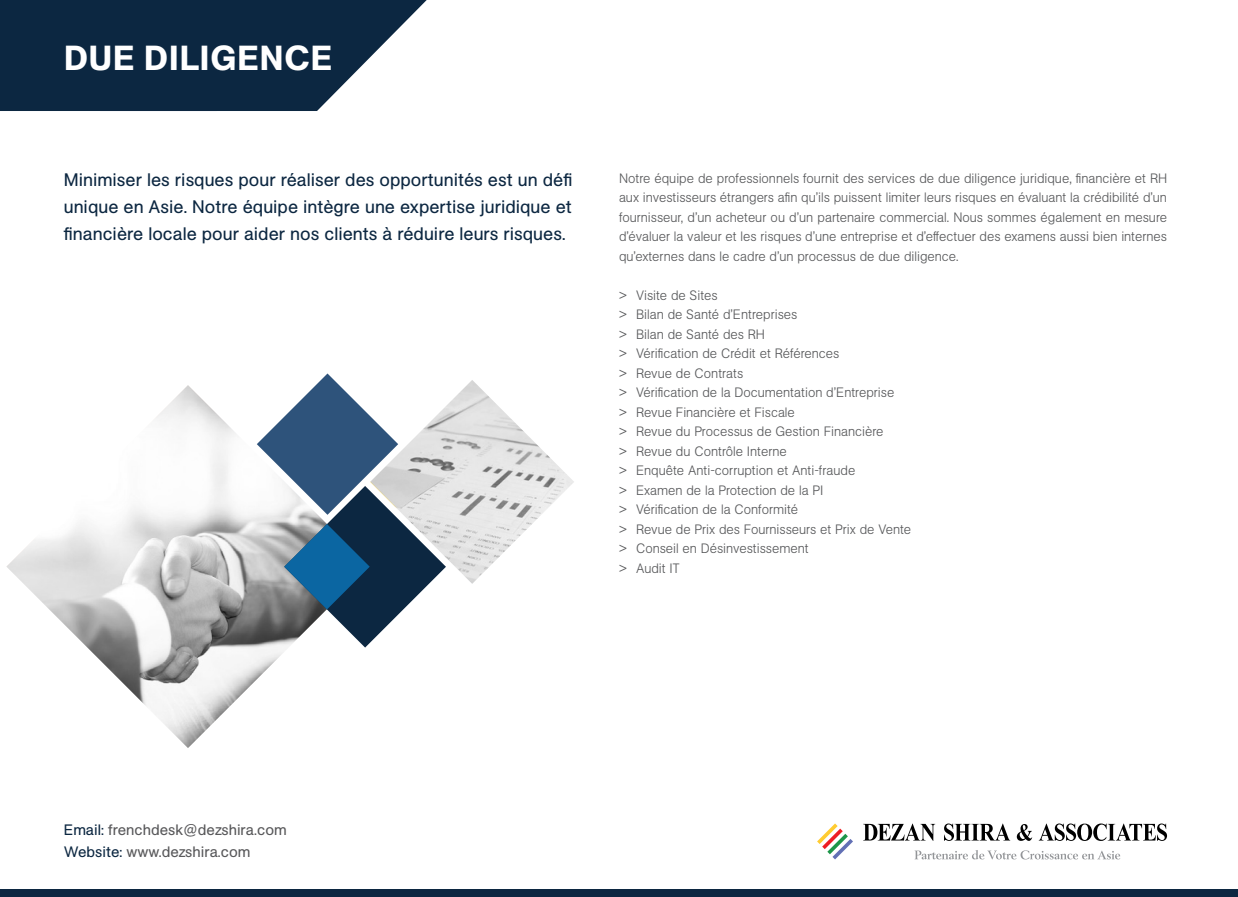
<style>
.page{position:relative;width:1238px;height:897px;background:#fff}
.page>*{position:absolute;margin:0;border:0;box-sizing:border-box;transform-origin:0 0}
.t1{font:500 34.5px "Unlimited Sans";letter-spacing:.025em;color:#fff}
.t2{font:18px/27px "Unlimited Sans";color:#0c2741;text-align:justify}
.t3{font:15px/22.5px "Unlimited Sans";color:#59595b}
.t4{font:300 13.5px/19.5px "Unlimited Sans";color:#58595b;text-align:justify}
.s1{color:#0c2741}
</style>
<div class="page">
<svg style="left:6px;top:385px;width:280px;height:363px"></svg>
<svg style="left:0;top:0;width:427px;height:111px;background:#2b4259"></svg>
<svg style="left:257px;top:373px;width:317px;height:275px"></svg>
<div style="left:0;top:890px;width:1238px;height:7px;background:#0c2741"></div>
<svg style="left:863px;top:824px;width:72px;height:17px"></svg>
<svg style="left:944px;top:824px;width:66px;height:17px"></svg>
<svg style="left:1016px;top:824px;width:16px;height:17px"></svg>
<svg style="left:1038px;top:824px;width:129px;height:17px"></svg>
<svg style="left:817px;top:823px;width:36px;height:36px"></svg>
<svg style="left:914px;top:850px;width:206px;height:9px"></svg>
<h1 class="t1" style="left:64px;top:32px;width:270px">DUE DILIGENCE</h1>
<h2 class="t2" style="left:64px;top:166px;width:510px">Minimiser les risques pour réaliser des opportunités est un défi unique en Asie. Notre équipe intègre une expertise juridique et financière locale pour aider nos clients à réduire leurs risques.</h2>
<p class="t4" style="left:619px;top:168px;width:549px">Notre équipe de professionnels fournit des services de due diligence juridique, financière et RH aux investisseurs étrangers afin qu’ils puissent limiter leurs risques en évaluant la crédibilité d’un fournisseur, d’un acheteur ou d’un partenaire commercial. Nous sommes également en mesure d’évaluer la valeur et les risques d’une entreprise et d’effectuer des examens aussi bien internes qu’externes dans le cadre d’un processus de due diligence.</p>
<p class="t4" style="left:619px;top:285px;width:294px;text-align:left">&gt; Visite de Sites<br>&gt; Bilan de Santé d’Entreprises<br>&gt; Bilan de Santé des RH<br>&gt; Vérification de Crédit et Références<br>&gt; Revue de Contrats<br>&gt; Vérification de la Documentation d’Entreprise<br>&gt; Revue Financière et Fiscale<br>&gt; Revue du Processus de Gestion Financière<br>&gt; Revue du Contrôle Interne<br>&gt; Enquête Anti-corruption et Anti-fraude<br>&gt; Examen de la Protection de la PI<br>&gt; Vérification de la Conformité<br>&gt; Revue de Prix des Fournisseurs et Prix de Vente &gt; Conseil en Désinvestissement<br>&gt; Audit IT</p>
<p class="t3" style="left:64px;top:818px;width:224px"><span class="s1">Email:</span> frenchdesk@dezshira.com<br><span class="s1">Website:</span> www.dezshira.com</p>
</div>
